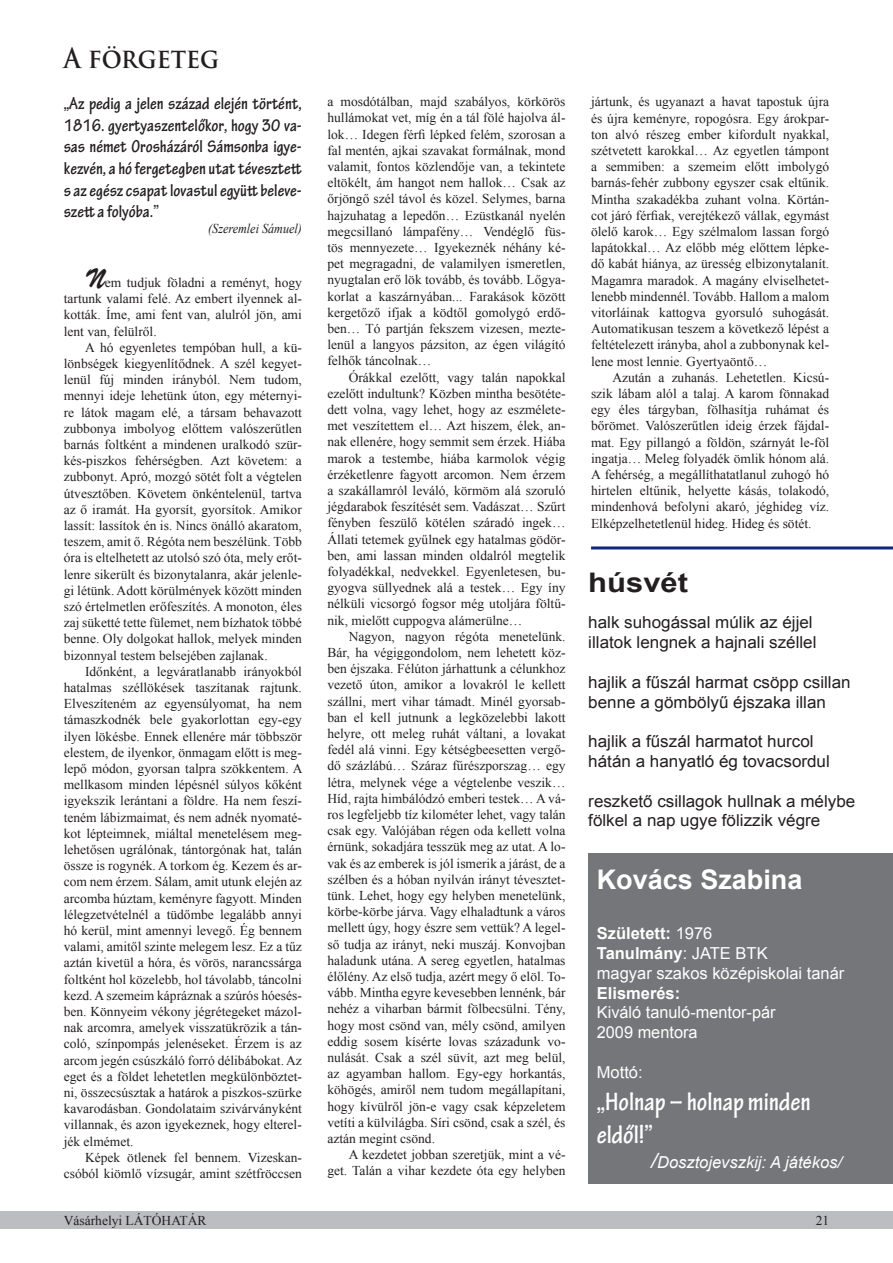
<style>
.page{position:relative;width:893px;height:1263px;background:#fff}
.page>*{position:absolute;margin:0;border:0;box-sizing:border-box;transform-origin:0 0}
.szöveg{font:700 condensed 27px "Tekton Pro";color:#fff}
.szöveg-2{font:700 27px "Arial";color:#fff}
.t1{font:700 27px "Trajan Pro";color:#231f20;scale:.9 1}
.szöveg-3{font:700 27px "Arial";color:#231f20;scale:1.15 1}
.szöveg-4{font:700 condensed 18px/21.6px "Tekton Pro";color:#231f20;text-align:justify}
.szöveg-5{font:16.5px "Arial";color:#231f20}
.szöveg-6{font:16.5px "Arial";color:#fff}
.szöveg-7{font:700 16.5px "Arial";color:#fff}
.szöveg-8{font:italic 16.5px "Arial";color:#fff}
.szöveg-9{font:13.5px/16.2px "Times New Roman";color:#231f20;text-align:justify}
.szöveg-10{font:italic 13.5px "Times New Roman";color:#231f20;scale:.9 1}
.s1{font-family:"Brush Script Std";font-size:27px}
.s2{font-weight:400}
.s3{font-size:21px}
</style>
<div class="page">
<div style="left:0;top:1212px;width:893px;height:17px;background:#bcbdc0"></div>
<div style="left:588px;top:853px;width:305px;height:330px;background:#757679"></div>
<hr style="left:591px;top:546px;width:302px;height:3px;background:#14267a">
<h1 class="t1" style="left:64px;top:42px;width:174px">A förgeteg</h1>
<p class="szöveg-4" style="left:64px;top:93px;width:240px">„Az pedig a jelen század elején történt, 1816. gyertyaszentelőkor, hogy 30 va&shy;sas német Orosházáról Sámsonba igye&shy;kezvén, a hó fergetegben utat tévesztett s az egész csapat lovastul együtt beleve&shy;szett a folyóba.”</p>
<p class="szöveg-10" style="left:208px;top:220px;width:106px">(Szeremlei Sámuel)</p>
<p class="szöveg-9" style="left:64px;top:274px;width:240px;text-indent:21px"><span class="s1">N</span>em tudjuk föladni a reményt, hogy tartunk valami felé. Az embert ilyennek al&shy;kották. Íme, ami fent van, alulról jön, ami lent van, felülről.</p>
<p class="szöveg-9" style="left:64px;top:339px;width:240px;text-indent:21px">A hó egyenletes tempóban hull, a kü&shy;lönbségek kiegyenlítődnek. A szél kegyet&shy;lenül fúj minden irányból. Nem tudom, mennyi ideje lehetünk úton, egy méternyi&shy;re látok magam elé, a társam behavazott zubbonya imbolyog előttem valószerűtlen barnás foltként a mindenen uralkodó szür&shy;kés-piszkos fehérségben. Azt követem: a zubbonyt. Apró, mozgó sötét folt a végtelen útvesztőben. Követem önkéntelenül, tartva az ő iramát. Ha gyorsít, gyorsítok. Amikor lassít: lassítok én is. Nincs önálló akaratom, teszem, amit ő. Régóta nem beszélünk. Több óra is eltelhetett az utolsó szó óta, mely erőt&shy;lenre sikerült és bizonytalanra, akár jelenle&shy;gi létünk. Adott körülmények között minden szó értelmetlen erőfeszítés. A monoton, éles zaj süketté tette fülemet, nem bízhatok többé benne. Oly dolgokat hallok, melyek minden bizonnyal testem belsejében zajlanak.</p>
<p class="szöveg-9" style="left:64px;top:663px;width:240px;text-indent:21px">Időnként, a legváratlanabb irányokból hatalmas széllökések taszítanak rajtunk.<br>Elveszíteném az egyensúlyomat, ha nem támaszkodnék bele gyakorlottan egy-egy ilyen lökésbe. Ennek ellenére már többször elestem, de ilyenkor, önmagam előtt is meg&shy;lepő módon, gyorsan talpra szökkentem. A mellkasom minden lépésnél súlyos kőként igyekszik lerántani a földre. Ha nem feszí&shy;teném lábizmaimat, és nem adnék nyomaté&shy;kot lépteimnek, miáltal menetelésem meg&shy;lehetősen ugrálónak, tántorgónak hat, talán össze is rogynék. A torkom ég. Kezem és ar&shy;com nem érzem. Sálam, amit utunk elején az arcomba húztam, keményre fagyott. Minden lélegzetvételnél a tüdőmbe legalább annyi hó kerül, mint amennyi levegő. Ég bennem valami, amitől szinte melegem lesz. Ez a tűz aztán kivetül a hóra, és vörös, narancssárga foltként hol közelebb, hol távolabb, táncolni kezd. A szemeim kápráznak a szúrós hóesés&shy;ben. Könnyeim vékony jégrétegeket mázol&shy;nak arcomra, amelyek visszatükrözik a tán&shy;coló, színpompás jelenéseket. Érzem is az arcom jegén csúszkáló forró délibábokat. Az eget és a földet lehetetlen megkülönböztet&shy;ni, összecsúsztak a határok a piszkos-szürke kavarodásban. Gondolataim szivárványként villannak, és azon igyekeznek, hogy elterel&shy;jék elmémet.</p>
<p class="szöveg-9" style="left:64px;top:1149px;width:240px;text-align:right">Képek ötlenek fel bennem. Vizeskan&shy;csóból kiömlő vízsugár, amint szétfröccsen</p>
<p class="szöveg-9" style="left:327px;top:93px;width:240px">a mosdótálban, majd szabályos, körkörös hullámokat vet, míg én a tál fölé hajolva ál&shy;lok… Idegen férfi lépked felém, szorosan a fal mentén, ajkai szavakat formálnak, mond valamit, fontos közlendője van, a tekintete eltökélt, ám hangot nem hallok… Csak az őrjöngő szél távol és közel. Selymes, barna hajzuhatag a lepedőn… Ezüstkanál nyelén megcsillanó lámpafény… Vendéglő füs&shy;tös mennyezete… Igyekeznék néhány ké&shy;pet megragadni, de valamilyen ismeretlen, nyugtalan erő lök tovább, és tovább. Lőgya&shy;korlat a kaszárnyában... Farakások között kergetőző ifjak a ködtől gomolygó erdő&shy;ben… Tó partján fekszem vizesen, mezte&shy;lenül a langyos pázsiton, az égen világító felhők táncolnak…</p>
<p class="szöveg-9" style="left:327px;top:369px;width:240px;text-indent:21px">Órákkal ezelőtt, vagy talán napokkal ezelőtt indultunk? Közben mintha besötéte&shy;dett volna, vagy lehet, hogy az eszmélete&shy;met veszítettem el… Azt hiszem, élek, an&shy;nak ellenére, hogy semmit sem érzek. Hiába marok a testembe, hiába karmolok végig érzéketlenre fagyott arcomon. Nem érzem a szakállamról leváló, körmöm alá szoruló jégdarabok feszítését sem. Vadászat… Szűrt fényben feszülő kötélen száradó ingek… Állati tetemek gyűlnek egy hatalmas gödör&shy;ben, ami lassan minden oldalról megtelik folyadékkal, nedvekkel. Egyenletesen, bu&shy;gyogva süllyednek alá a testek… Egy íny nélküli vicsorgó fogsor még utoljára föltű&shy;nik, mielőtt cuppogva alámerülne…</p>
<p class="szöveg-9" style="left:327px;top:628px;width:240px;text-indent:21px">Nagyon, nagyon régóta menetelünk.<br>Bár, ha végiggondolom, nem lehetett köz&shy;ben éjszaka. Félúton járhattunk a célunkhoz vezető úton, amikor a lovakról le kellett szállni, mert vihar támadt. Minél gyorsab&shy;ban el kell jutnunk a legközelebbi lakott helyre, ott meleg ruhát váltani, a lovakat fedél alá vinni. Egy kétségbeesetten vergő&shy;dő százlábú… Száraz fűrészporszag… egy létra, melynek vége a végtelenbe veszik… Híd, rajta himbálódzó emberi testek… A vá&shy;ros legfeljebb tíz kilométer lehet, vagy talán csak egy. Valójában régen oda kellett volna érnünk, sokadjára tesszük meg az utat. A lo&shy;vak és az emberek is jól ismerik a járást, de a szélben és a hóban nyilván irányt tévesztet&shy;tünk. Lehet, hogy egy helyben menetelünk, körbe-körbe járva. Vagy elhaladtunk a város mellett úgy, hogy észre sem vettük? A legel&shy;ső tudja az irányt, neki muszáj. Konvojban haladunk utána. A sereg egyetlen, hatalmas élőlény. Az első tudja, azért megy ő elöl. To&shy;vább. Mintha egyre kevesebben lennénk, bár nehéz a viharban bármit fölbecsülni. Tény, hogy most csönd van, mély csönd, amilyen eddig sosem kísérte lovas századunk vo&shy;nulását. Csak a szél süvít, azt meg belül, az agyamban hallom. Egy-egy horkantás, köhögés, amiről nem tudom megállapítani, hogy kívülről jön-e vagy csak képzeletem vetíti a külvilágba. Síri csönd, csak a szél, és aztán megint csönd.</p>
<p class="szöveg-9" style="left:327px;top:1146px;width:240px;text-align:right">A kezdetet jobban szeretjük, mint a vé&shy;get. Talán a vihar kezdete óta egy helyben</p>
<p class="szöveg-9" style="left:591px;top:93px;width:240px">jártunk, és ugyanazt a havat tapostuk újra és újra keményre, ropogósra. Egy árokpar&shy;ton alvó részeg ember kifordult nyakkal, szétvetett karokkal… Az egyetlen támpont a semmiben: a szemeim előtt imbolygó barnás-fehér zubbony egyszer csak eltűnik.<br>Mintha szakadékba zuhant volna. Körtán&shy;cot járó férfiak, verejtékező vállak, egymást ölelő karok… Egy szélmalom lassan forgó lapátokkal… Az előbb még előttem lépke&shy;dő kabát hiánya, az üresség elbizonytalanít.<br>Magamra maradok. A magány elviselhetet&shy;lenebb mindennél. Tovább. Hallom a malom vitorláinak kattogva gyorsuló suhogását.<br>Automatikusan teszem a következő lépést a feltételezett irányba, ahol a zubbonynak kel&shy;lene most lennie. Gyertyaöntő…</p>
<p class="szöveg-9" style="left:591px;top:369px;width:240px;text-indent:21px">Azután a zuhanás. Lehetetlen. Kicsú&shy;szik lábam alól a talaj. A karom fönnakad egy éles tárgyban, fölhasítja ruhámat és bőrömet. Valószerűtlen ideig érzek fájdal&shy;mat. Egy pillangó a földön, szárnyát le-föl ingatja… Meleg folyadék ömlik hónom alá.<br>A fehérség, a megállíthatatlanul zuhogó hó hirtelen eltűnik, helyette kásás, tolakodó, mindenhová befolyni akaró, jéghideg víz.<br>Elképzelhetetlenül hideg. Hideg és sötét.</p>
<p class="szöveg-3" style="left:588px;top:565px;width:88px">húsvét</p>
<p class="szöveg-5" style="left:588px;top:612px;width:226px">halk suhogással múlik az éjjel</p>
<p class="szöveg-5" style="left:588px;top:632px;width:230px">illatok lengnek a hajnali széllel</p>
<p class="szöveg-5" style="left:588px;top:671px;width:264px">hajlik a fűszál harmat csöpp csillan</p>
<p class="szöveg-5" style="left:588px;top:691px;width:239px">benne a gömbölyű éjszaka illan</p>
<p class="szöveg-5" style="left:588px;top:731px;width:227px">hajlik a fűszál harmatot hurcol</p>
<p class="szöveg-5" style="left:588px;top:750px;width:243px">hátán a hanyatló ég tovacsordul</p>
<p class="szöveg-5" style="left:588px;top:790px;width:269px">reszkető csillagok hullnak a mélybe</p>
<p class="szöveg-5" style="left:588px;top:810px;width:234px">fölkel a nap ugye fölizzik végre</p>
<p class="szöveg-2" style="left:597px;top:862px;width:207px">Kovács Szabina</p>
<p class="szöveg-7" style="left:597px;top:922px;width:117px">Született: <span class="s2">1976</span></p>
<p class="szöveg-7" style="left:597px;top:942px;width:172px">Tanulmány<span class="s2">: JATE BTK</span></p>
<p class="szöveg-6" style="left:597px;top:962px;width:249px">magyar szakos középiskolai tanár</p>
<p class="szöveg-7" style="left:597px;top:982px;width:85px">Elismerés:</p>
<p class="szöveg-6" style="left:597px;top:1002px;width:180px">Kiváló tanuló-mentor-pár</p>
<p class="szöveg-6" style="left:597px;top:1021px;width:102px">2009 mentora</p>
<p class="szöveg-6" style="left:597px;top:1061px;width:47px">Mottó:</p>
<p class="szöveg" style="left:597px;top:1086px;width:215px">„Holnap – holnap minden</p>
<p class="szöveg" style="left:597px;top:1118px;width:57px">eldől!”</p>
<p class="szöveg-8" style="left:651px;top:1151px;width:192px"><span class="s3">/</span>Dosztojevszkij: A játékos/</p>
<p class="szöveg-9" style="left:64px;top:1212px;width:144px">Vásárhelyi LÁTÓHATÁR</p>
<p class="szöveg-9" style="left:816px;top:1212px;width:15px">21</p>
</div>
